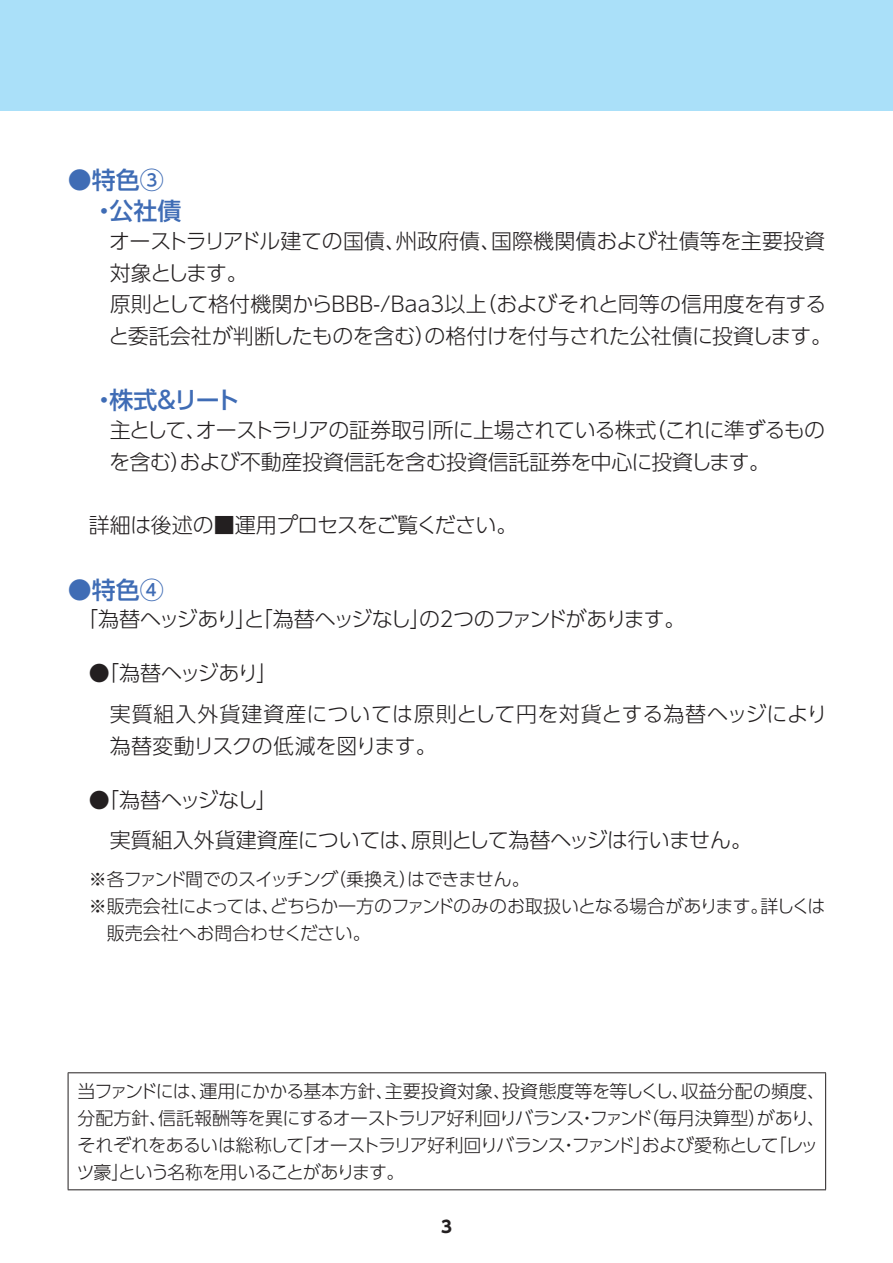
<style>
.page{position:relative;width:893px;height:1263px;background:#fff}
.page>*{position:absolute;margin:0;border:0;box-sizing:border-box;transform-origin:0 0}
.t1{font:500 24px/31.5px "UD Shin Go Pro";color:#3f6cb5}
.t2{font:300 21px/31.5px "UD Shin Go Pro";letter-spacing:-.02em;color:#231f20}
.t3{font:300 21px/40.5px "UD Shin Go Pro";letter-spacing:.01em;color:#231f20}
.t4{font:300 21px "UD Shin Go Pro";letter-spacing:-.09em;color:#231f20}
.t5{font:300 18px/27px "UD Shin Go Pro";letter-spacing:-.04em;color:#231f20}
.t6{font:300 18px "UD Shin Go Pro";letter-spacing:-.01em;color:#231f20}
.t7{font:700 16.5px "UD Shin Go Pro";color:#231f20}
</style>
<div class="page">
<div style="left:0;top:0;width:893px;height:110px;background:#aae0f9"></div>
<hr style="left:68px;top:1072px;width:758px;height:1px;background:#231f20">
<hr style="left:68px;top:1073px;width:1px;height:116px;background:#231f20">
<hr style="left:825px;top:1073px;width:1px;height:116px;background:#231f20">
<hr style="left:68px;top:1189px;width:758px;height:1px;background:#231f20">
<p class="t1" style="left:92px;top:163px;width:91px;text-indent:-25px">●特色③・公社債</p>
<p class="t2" style="left:108px;top:225px;width:725px">オーストラリアドル建ての国債、州政府債、国際機関債および社債等を主要投資対象とします。<br>原則として格付機関からBBB-/Baa3以上（およびそれと同等の信用度を有すると委託会社が判断したものを含む）の格付けを付与された公社債に投資します。</p>
<p class="t1" style="left:92px;top:384px;width:149px">・株式＆リート</p>
<p class="t2" style="left:109px;top:414px;width:718px">主として、オーストラリアの証券取引所に上場されている株式（これに準ずるものを含む）および不動産投資信託を含む投資信託証券を中心に投資します。</p>
<p class="t2" style="left:89px;top:508px;width:430px">詳細は後述の■運用プロセスをご覧ください。</p>
<p class="t1" style="left:68px;top:573px;width:97px">●特色④</p>
<p class="t4" style="left:77px;top:602px;width:610px">「為替ヘッジあり」と「為替ヘッジなし」の２つのファンドがあります。</p>
<p class="t3" style="left:110px;top:652px;width:719px;text-indent:-21px">●「為替ヘッジあり」<br>実質組入外貨建資産については原則として円を対貨とする為替ヘッジにより</p>
<p class="t2" style="left:110px;top:729px;width:329px">為替変動リスクの低減を図ります。</p>
<p class="t2" style="left:110px;top:778px;width:644px;line-height:40.5px;text-indent:-21px">●「為替ヘッジなし」<br>実質組入外貨建資産については、原則として為替ヘッジは行いません。</p>
<p class="t5" style="left:89px;top:865px;width:442px">※各ファンド間でのスイッチング（乗換え）はできません。</p>
<p class="t5" style="left:89px;top:892px;width:738px">※販売会社によっては、どちらか一方のファンドのみのお取扱いとなる場合があります。詳しくは</p>
<p class="t6" style="left:107px;top:918px;width:265px">販売会社へお問合わせください。</p>
<p class="t5" style="left:77px;top:1077px;width:750px">当ファンドには、運用にかかる基本方針、主要投資対象、投資態度等を等しくし、収益分配の頻度、分配方針、信託報酬等を異にするオーストラリア好利回りバランス・ファンド（毎月決算型）があり、それぞれをあるいは総称して「オーストラリア好利回りバランス・ファンド」および愛称として「レッツ豪」という名称を用いることがあります。</p>
<p class="t7" style="left:441px;top:1213px;width:12px">3</p>
</div>
